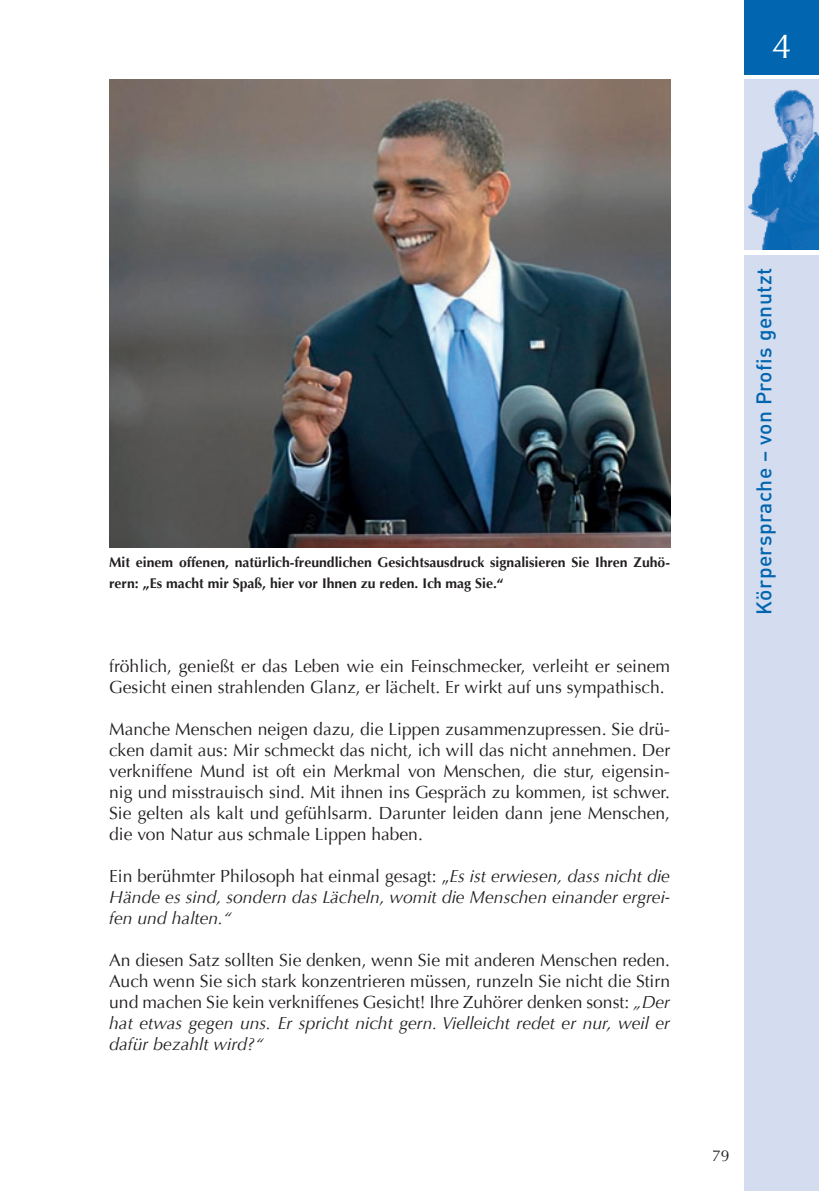
<style>
.page{position:relative;width:819px;height:1191px;background:#fff}
.page>*{position:absolute;margin:0;border:0;box-sizing:border-box;transform-origin:0 0}
.t1{font:35px "Optima";color:#fff}
.t2{font:500 21px "DIN";letter-spacing:.02em;color:#0165b0}
.t3{font:17.5px/21px "Optima";color:#231f20;text-align:justify}
.t4{font:italic 17.5px/21px "Optima";color:#231f20;text-align:justify}
.t5{font:15.75px "Optima";color:#231f20}
.t6{font:700 14px/21px "Optima";color:#231f20}
.s1{font-style:normal}
.s2{font-style:italic}
</style>
<div class="page">
<div style="left:744px;top:0;width:75px;height:74px;background:#0165b0"></div>
<img style="left:744px;top:79px;width:75px;height:171px">
<div style="left:744px;top:255px;width:75px;height:936px;background:#d4ddef"></div>
<img style="left:109px;top:79px;width:561px;height:468px">
<h1 class="t1" style="left:772px;top:26px;width:21px">4</h1>
<p class="t6" style="left:109px;top:552px;width:562px">Mit einem offenen, natürlich-freundlichen Gesichtsausdruck signalisieren Sie I hren Zuhö&shy;rern: „Es macht mir Spaß, hier vor I hnen zu reden. I ch mag Sie.“</p>
<p class="t3" style="left:109px;top:656px;width:562px">fröhlich, genießt er das Leben wie ein Feinschmecker, verleiht er seinem<br>Gesicht einen strahlenden Glanz, er lächelt. Er wirkt auf uns sympathisch.</p>
<p class="t3" style="left:109px;top:719px;width:562px">Manche Menschen neigen dazu, die Lippen zusammenzupressen. Sie drü&shy;cken damit aus: Mir schmeckt das nicht, ich will das nicht annehmen. Der verkniffene Mund ist oft ein Merkmal von Menschen, die stur, eigensin&shy;nig und misstrauisch sind. Mit ihnen ins Gespräch zu kommen, ist schwer.<br>Sie gelten als kalt und gefühlsarm. Darunter leiden dann jene Menschen, die von Natur aus schmale Lippen haben.</p>
<p class="t4" style="left:109px;top:866px;width:562px"><span class="s1">Ein berühmter Philosoph hat einmal gesagt: „</span>Es ist erwiesen, dass nicht die Hände es sind, sondern das Lächeln, womit die Menschen einander ergrei&shy;fen und halten.“</p>
<p class="t3" style="left:109px;top:950px;width:562px">An diesen Satz sollten Sie denken, wenn Sie mit anderen Menschen reden.<br>Auch wenn Sie sich stark konzentrieren müssen, runzeln Sie nicht die Stirn und machen Sie kein verkniffenes Gesicht! Ihre Zuhörer denken sonst: <span class="s2">„Der hat etwas gegen uns. Er spricht nicht gern. Vielleicht redet er nur, weil er dafür bezahlt wird?“</span></p>
<p class="t2" style="left:749px;top:615px;width:348px;rotate:-90deg">Körpersprache – von Profis genutzt</p>
<p class="t5" style="left:712px;top:1146px;width:19px">79</p>
</div>
